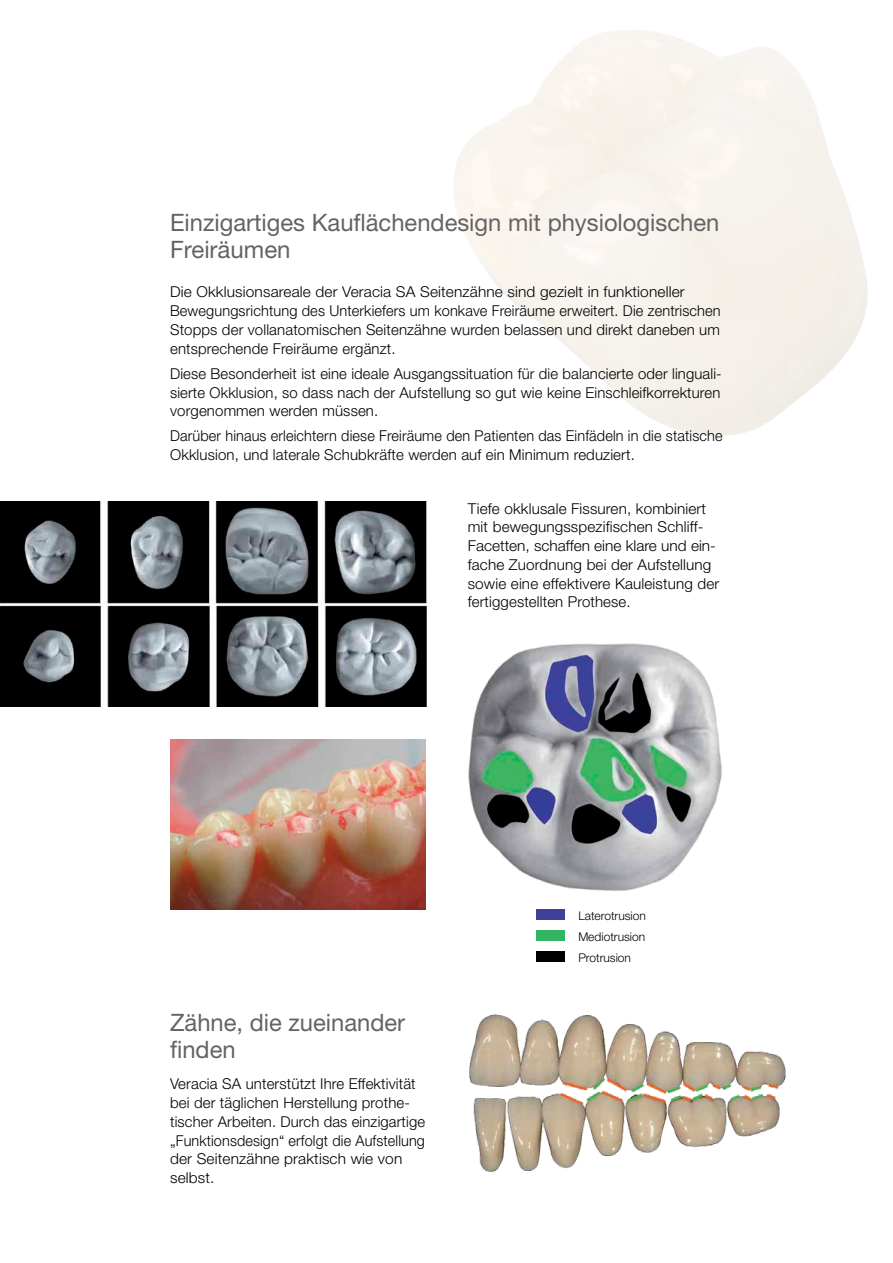
<style>
.page{position:relative;width:893px;height:1263px;background:#fff}
.page>*{position:absolute;margin:0;border:0;box-sizing:border-box;transform-origin:0 0}
.t1{font:24px/27px "Helvetica Neue";color:#636366}
.t2{font:300 15px/18.8px "Helvetica Neue";letter-spacing:.01em;color:#000}
.t3{font:300 15px/18.8px "Helvetica Neue";letter-spacing:.01em;color:#000;scale:.96 1}
.t4{font:300 12px/20.7px "Helvetica Neue";color:#000;text-align:justify}
</style>
<div class="page">
<img style="left:0;top:502px;width:427px;height:204px">
<img style="left:468px;top:643px;width:254px;height:248px">
<img style="left:170px;top:740px;width:255px;height:169px">
<img style="left:469px;top:1014px;width:317px;height:158px">
<div style="left:536px;top:909px;width:29px;height:11px;background:#403f99"></div>
<div style="left:536px;top:930px;width:29px;height:11px;background:#33b460"></div>
<div style="left:536px;top:951px;width:29px;height:11px;background:#000"></div>
<h1 class="t1" style="left:170px;top:209px;width:551px">Einzigartiges Kauflächendesign mit physiologischen<br>Freiräumen</h1>
<p class="t2" style="left:170px;top:282px;width:552px">Die Okklusionsareale der Veracia SA Seitenzähne sind gezielt in funktioneller Bewegungsrichtung des Unterkiefers um konkave Freiräume erweitert. Die zentrischen Stopps der vollanatomischen Seitenzähne wurden belassen und direkt daneben um entsprechende Freiräume ergänzt.</p>
<p class="t2" style="left:170px;top:364px;width:552px;text-align:justify">Diese Besonderheit ist eine ideale Ausgangssituation für die balancierte oder linguali&shy;sierte Okklusion, so dass nach der Aufstellung so gut wie keine Einschleifkorrekturen vorgenommen werden müssen.</p>
<p class="t3" style="left:170px;top:426px;width:577px">Darüber hinaus erleichtern diese Freiräume den Patienten das Einfädeln in die statische<br>Okklusion, und laterale Schubkräfte werden auf ein Minimum reduziert.</p>
<p class="t2" style="left:468px;top:499px;width:253px">Tiefe okklusale Fissuren, kombiniert mit bewegungsspezifischen Schliff-Facetten, schaffen eine klare und ein&shy;fache Zuordnung bei der Aufstellung sowie eine effektivere Kauleistung der fertiggestellten Prothese.</p>
<h1 class="t1" style="left:170px;top:1008px;width:236px">Zähne, die zueinander finden</h1>
<p class="t2" style="left:170px;top:1074px;width:257px">Veracia SA unterstützt Ihre Effektivität bei der täglichen Herstellung prothe&shy;tischer Arbeiten. Durch das einzigartige „Funktionsdesign“ erfolgt die Aufstellung der Seitenzähne praktisch wie von selbst.</p>
<p class="t4" style="left:578px;top:905px;width:69px">Laterotrusion Mediotrusion Protrusion</p>
</div>
